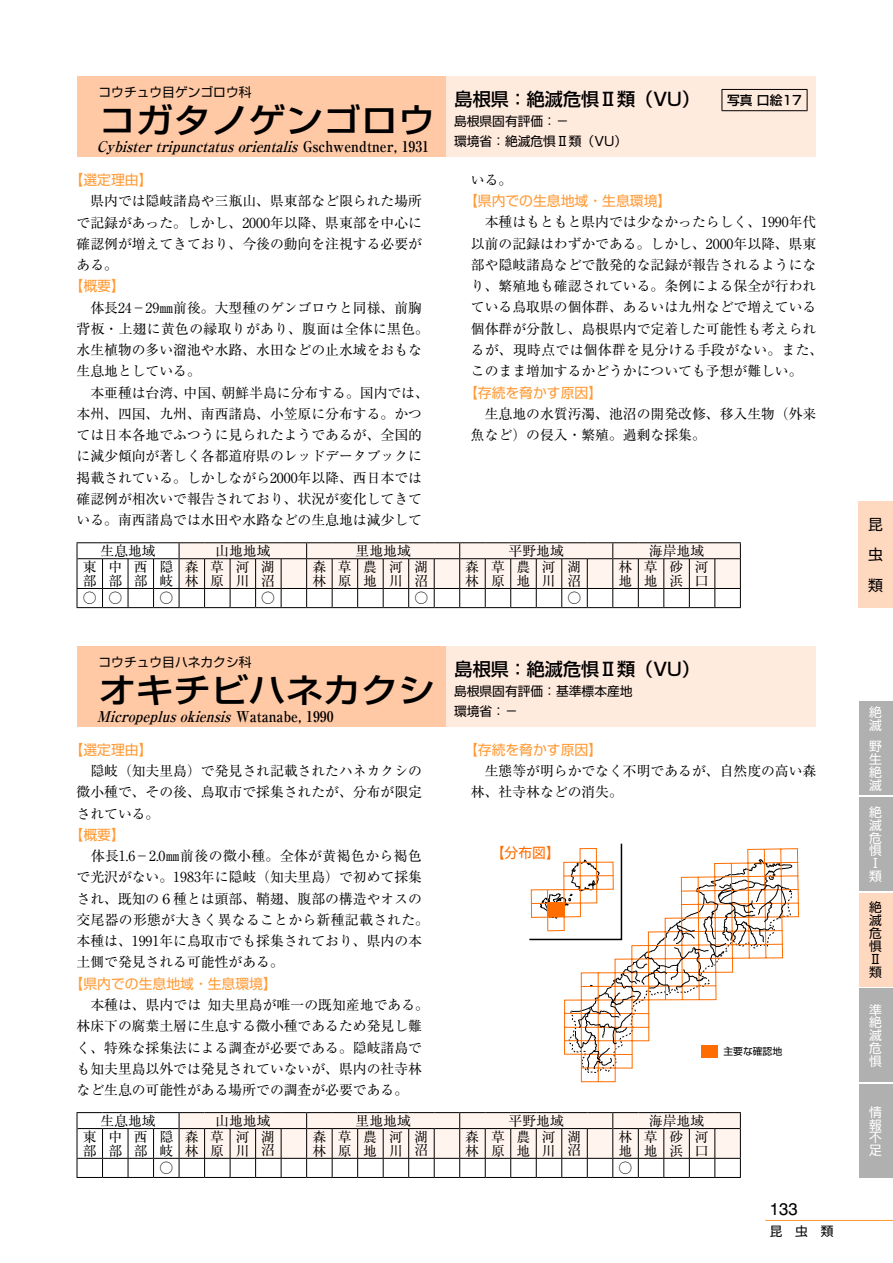
<style>
.page{position:relative;width:893px;height:1263px;background:#fff}
.page>*{position:absolute;margin:0;border:0;box-sizing:border-box;transform-origin:0 0}
.t1{font:500 34.05px "Shin Go Pr 5";color:#000;scale:1.1 1}
.t2{font:500 18px "Shin Go Pr 5";color:#000}
.t3{font:16.95px "Swiss 721 BT";color:#000}
.t4{font:italic 700 14.85px "Ryumin Pr 5";color:#000;scale:.92 1}
.t5{font:14.85px/30px "Shin Go Pr 5 Regular 90 msp RKSJ V";color:#000;text-align:justify}
.t6{font:13.8px/13.8px "Ryumin Pr 5";color:#000}
.t7{font:13.8px "Shin Go Pr 5";color:#ff9a35}
.t8{font:13.8px "Shin Go Pr 5 Regular 90 msp RKSJ H";color:#ff6d00}
.t9{font:12.75px "Shin Go Pr 5";color:#000}
.t10{font:12.75px/12.9px "Shin Go Pr 5 Regular 90 msp RKSJ V";color:#fff;text-align:justify}
.t11{font:12.75px/12.9px "Shin Go Pr 5 Regular 90 msp RKSJ V";color:#000}
.t12{font:500 12.75px "Shin Go Pr 5";color:#000}
.t13{font:9.75px "Shin Go Pr 5 Regular 90 msp RKSJ H";color:#000}
.s1{font-style:normal}
</style>
<div class="page">
<hr style="left:765px;top:1220px;width:128px;height:1px;background:#ff9a35">
<div style="left:859px;top:1084px;width:34px;height:94px;background:#b0b0b0"></div>
<div style="left:859px;top:989px;width:34px;height:93px;background:#b0b0b0"></div>
<div style="left:859px;top:893px;width:34px;height:93px;background:#ffd8c0"></div>
<div style="left:859px;top:797px;width:34px;height:94px;background:#b0b0b0"></div>
<div style="left:859px;top:702px;width:34px;height:93px;background:#b0b0b0"></div>
<div style="left:859px;top:502px;width:34px;height:106px;background:#ffd8c0"></div>
<svg style="left:77px;top:542px;width:664px;height:66px"></svg>
<div style="left:77px;top:77px;width:369px;height:80px;background:#ffc9a6"></div>
<div style="left:446px;top:77px;width:370px;height:80px;background:#ffeade"></div>
<hr style="left:722px;top:89px;width:85px;height:1px;background:#000">
<svg style="left:722px;top:90px;width:1px;height:20px"></svg>
<svg style="left:807px;top:90px;width:1px;height:20px"></svg>
<hr style="left:722px;top:110px;width:85px;height:1px;background:#000">
<svg style="left:77px;top:1112px;width:664px;height:66px"></svg>
<div style="left:77px;top:646px;width:369px;height:81px;background:#ffc9a6"></div>
<div style="left:446px;top:646px;width:370px;height:81px;background:#ffeade"></div>
<svg style="left:580px;top:848px;width:219px;height:234px"></svg>
<svg style="left:529px;top:843px;width:264px;height:231px"></svg>
<div style="left:547px;top:903px;width:18px;height:14px;background:#ff6d00"></div>
<p class="t9" style="left:99px;top:82px;width:155px">コウチュウ目ゲンゴロウ科</p>
<h1 class="t1" style="left:99px;top:93px;width:308px">コガタノゲンゴロウ</h1>
<p class="t4" style="left:97px;top:135px;width:363px">Cybistertripunctatusorientalis<span class="s1">G s c h w e n d t n e r , 1 9 3 1</span></p>
<p class="t7" style="left:70px;top:168px;width:84px">【選定理由】</p>
<p class="t6" style="left:77px;top:190px;width:347px;line-height:21.3px;text-align:justify">　県内では隠岐諸島や三瓶山、県東部など限られた場所で記録があった。しかし、2000年以降、県東部を中心に確認例が増えてきており、今後の動向を注視する必要がある。</p>
<p class="t7" style="left:70px;top:275px;width:57px">【概要】</p>
<p class="t6" style="left:77px;top:296px;width:354px;line-height:21.3px">　体長24－29㎜前後。大型種のゲンゴロウと同様、前胸背板・上翅に黄色の縁取りがあり、腹面は全体に黒色。水生植物の多い溜池や水路、水田などの止水域をおもな生息地としている。<br>　本亜種は台湾、中国、朝鮮半島に分布する。国内では、本州、四国、九州、南西諸島、小笠原に分布する。かつては日本各地でふつうに見られたようであるが、全国的に減少傾向が著しく各都道府県のレッドデータブックに掲載されている。しかしながら2000年以降、西日本では確認例が相次いで報告されており、状況が変化してきている。南西諸島では水田や水路などの生息地は減少して</p>
<h2 class="t2" style="left:455px;top:84px;width:247px">島根県：絶滅危惧Ⅱ類（VU）</h2>
<p class="t9" style="left:454px;top:111px;width:116px">島根県固有評価：－</p>
<p class="t9" style="left:454px;top:130px;width:175px">環境省：絶滅危惧Ⅱ類（VU）</p>
<p class="t12" style="left:727px;top:90px;width:76px">写真 口絵17</p>
<p class="t6" style="left:471px;top:172px;width:43px">いる。</p>
<p class="t7" style="left:464px;top:190px;width:209px">【県内での生息地域・生息環境】</p>
<p class="t6" style="left:471px;top:211px;width:354px;line-height:21.3px">　本種はもともと県内では少なかったらしく、1990年代以前の記録はわずかである。しかし、2000年以降、県東部や隠岐諸島などで散発的な記録が報告されるようになり、繁殖地も確認されている。条例による保全が行われている鳥取県の個体群、あるいは九州などで増えている個体群が分散し、島根県内で定着した可能性も考えられるが、現時点では個体群を見分ける手段がない。また、このまま増加するかどうかについても予想が難しい。</p>
<p class="t7" style="left:464px;top:381px;width:140px">【存続を脅かす原因】</p>
<p class="t6" style="left:471px;top:402px;width:347px;line-height:21.3px">　生息地の水質汚濁、池沼の開発改修、移入生物（外来魚など）の侵入・繁殖。過剰な採集。</p>
<p class="t6" style="left:100px;top:543px;width:57px">生息地域</p>
<p class="t6" style="left:215px;top:543px;width:57px">山地地域</p>
<p class="t6" style="left:356px;top:543px;width:57px">里地地域</p>
<p class="t6" style="left:509px;top:543px;width:57px">平野地域</p>
<p class="t6" style="left:83px;top:559px;width:15px">東部</p>
<p class="t6" style="left:83px;top:590px;width:15px">○</p>
<p class="t6" style="left:108px;top:559px;width:15px">中部</p>
<p class="t6" style="left:134px;top:559px;width:15px">西部</p>
<p class="t6" style="left:108px;top:590px;width:15px">○</p>
<p class="t6" style="left:159px;top:559px;width:15px">隠岐</p>
<p class="t6" style="left:185px;top:559px;width:15px">森林</p>
<p class="t6" style="left:210px;top:559px;width:15px">草原</p>
<p class="t6" style="left:236px;top:559px;width:15px">河川</p>
<p class="t6" style="left:159px;top:590px;width:15px">○</p>
<p class="t6" style="left:261px;top:559px;width:14px">湖沼</p>
<p class="t6" style="left:312px;top:559px;width:15px">森林</p>
<p class="t6" style="left:338px;top:559px;width:15px">草原</p>
<p class="t6" style="left:363px;top:559px;width:15px">農地</p>
<p class="t6" style="left:389px;top:559px;width:15px">河川</p>
<p class="t6" style="left:261px;top:590px;width:15px">○</p>
<p class="t6" style="left:415px;top:559px;width:14px">湖沼</p>
<p class="t6" style="left:465px;top:559px;width:15px">森林</p>
<p class="t6" style="left:491px;top:559px;width:15px">草原</p>
<p class="t6" style="left:517px;top:559px;width:15px">農地</p>
<p class="t6" style="left:542px;top:559px;width:15px">河川</p>
<p class="t6" style="left:415px;top:590px;width:15px">○</p>
<p class="t6" style="left:567px;top:559px;width:14px">湖沼</p>
<p class="t6" style="left:618px;top:559px;width:15px">林地</p>
<p class="t6" style="left:567px;top:590px;width:15px">○</p>
<p class="t6" style="left:644px;top:542px;width:62px;line-height:15.8px;text-indent:5px">海岸地域草</p>
<p class="t6" style="left:644px;top:573px;width:15px">地</p>
<p class="t6" style="left:669px;top:559px;width:15px">砂浜</p>
<p class="t6" style="left:695px;top:559px;width:15px">河口</p>
<p class="t9" style="left:99px;top:651px;width:155px">コウチュウ目ハネカクシ科</p>
<h1 class="t1" style="left:99px;top:662px;width:308px">オキチビハネカクシ</h1>
<p class="t4" style="left:97px;top:704px;width:259px">Micropeplusokiensis<span class="s1">W a t a n a b e , 1 9 9 0</span></p>
<h2 class="t2" style="left:455px;top:654px;width:247px">島根県：絶滅危惧Ⅱ類（VU）</h2>
<p class="t9" style="left:454px;top:681px;width:180px">島根県固有評価：基準標本産地</p>
<p class="t9" style="left:454px;top:700px;width:65px">環境省：－</p>
<p class="t7" style="left:70px;top:738px;width:84px">【選定理由】</p>
<p class="t6" style="left:77px;top:759px;width:347px;line-height:21.3px;text-align:justify">　隠岐（知夫里島）で発見され記載されたハネカクシの微小種で、その後、鳥取市で採集されたが、分布が限定されている。</p>
<p class="t7" style="left:70px;top:823px;width:57px">【概要】</p>
<p class="t6" style="left:77px;top:844px;width:354px;line-height:21.3px">　体長1.6－2.0㎜前後の微小種。全体が黄褐色から褐色で光沢がない。1983年に隠岐（知夫里島）で初めて採集され、既知の６種とは頭部、鞘翅、腹部の構造やオスの交尾器の形態が大きく異なることから新種記載された。本種は、1991年に鳥取市でも採集されており、県内の本土側で発見される可能性がある。</p>
<p class="t7" style="left:70px;top:972px;width:209px">【県内での生息地域・生息環境】</p>
<p class="t6" style="left:77px;top:993px;width:354px;line-height:21.3px">　本種は、県内では 知夫里島が唯一の既知産地である。林床下の腐葉土層に生息する微小種であるため発見し難く、特殊な採集法による調査が必要である。隠岐諸島でも知夫里島以外では発見されていないが、県内の社寺林など生息の可能性がある場所での調査が必要である。</p>
<p class="t7" style="left:464px;top:738px;width:140px">【存続を脅かす原因】</p>
<p class="t6" style="left:471px;top:759px;width:347px;line-height:21.3px">　生態等が明らかでなく不明であるが、自然度の高い森林、社寺林などの消失。　</p>
<p class="t8" style="left:491px;top:841px;width:71px">【分布図】</p>
<p class="t13" style="left:723px;top:1043px;width:60px">主要な確認地</p>
<p class="t6" style="left:100px;top:1113px;width:57px">生息地域</p>
<p class="t6" style="left:215px;top:1113px;width:57px">山地地域</p>
<p class="t6" style="left:356px;top:1113px;width:57px">里地地域</p>
<p class="t6" style="left:509px;top:1113px;width:57px">平野地域</p>
<p class="t6" style="left:649px;top:1113px;width:57px">海岸地域</p>
<p class="t6" style="left:83px;top:1129px;width:15px">東部</p>
<p class="t6" style="left:108px;top:1129px;width:15px">中部</p>
<p class="t6" style="left:134px;top:1129px;width:15px">西部</p>
<p class="t6" style="left:159px;top:1129px;width:15px">隠岐</p>
<p class="t6" style="left:185px;top:1129px;width:15px">森林</p>
<p class="t6" style="left:210px;top:1129px;width:15px">草原</p>
<p class="t6" style="left:236px;top:1129px;width:15px">河川</p>
<p class="t6" style="left:261px;top:1129px;width:14px">湖沼</p>
<p class="t6" style="left:312px;top:1129px;width:15px">森林</p>
<p class="t6" style="left:338px;top:1129px;width:15px">草原</p>
<p class="t6" style="left:363px;top:1129px;width:15px">農地</p>
<p class="t6" style="left:389px;top:1129px;width:15px">河川</p>
<p class="t6" style="left:415px;top:1129px;width:14px">湖沼</p>
<p class="t6" style="left:465px;top:1129px;width:15px">森林</p>
<p class="t6" style="left:491px;top:1129px;width:15px">草原</p>
<p class="t6" style="left:517px;top:1129px;width:15px">農地</p>
<p class="t6" style="left:542px;top:1129px;width:15px">河川</p>
<p class="t6" style="left:567px;top:1129px;width:14px">湖沼</p>
<p class="t6" style="left:159px;top:1160px;width:15px">○</p>
<p class="t6" style="left:618px;top:1129px;width:15px">林地</p>
<p class="t6" style="left:644px;top:1129px;width:15px">草地</p>
<p class="t6" style="left:669px;top:1129px;width:15px">砂浜</p>
<p class="t6" style="left:695px;top:1129px;width:15px">河口</p>
<p class="t6" style="left:618px;top:1160px;width:15px">○</p>
<p class="t3" style="left:770px;top:1199px;width:30px">133</p>
<p class="t9" style="left:770px;top:1220px;width:65px">昆　虫　類</p>
<p class="t5" style="left:868px;top:508px;width:16px">昆虫類</p>
<p class="t10" style="left:869px;top:704px;width:14px">絶滅</p>
<p class="t10" style="left:869px;top:739px;width:14px">野生絶滅</p>
<p class="t10" style="left:869px;top:804px;width:14px;text-align:left">絶滅危惧<br>Ⅰ類</p>
<p class="t11" style="left:869px;top:900px;width:14px">絶滅危惧<br>Ⅱ類</p>
<p class="t10" style="left:869px;top:1002px;width:14px">準絶滅危惧</p>
<p class="t10" style="left:869px;top:1104px;width:14px">情報不足</p>
</div>
